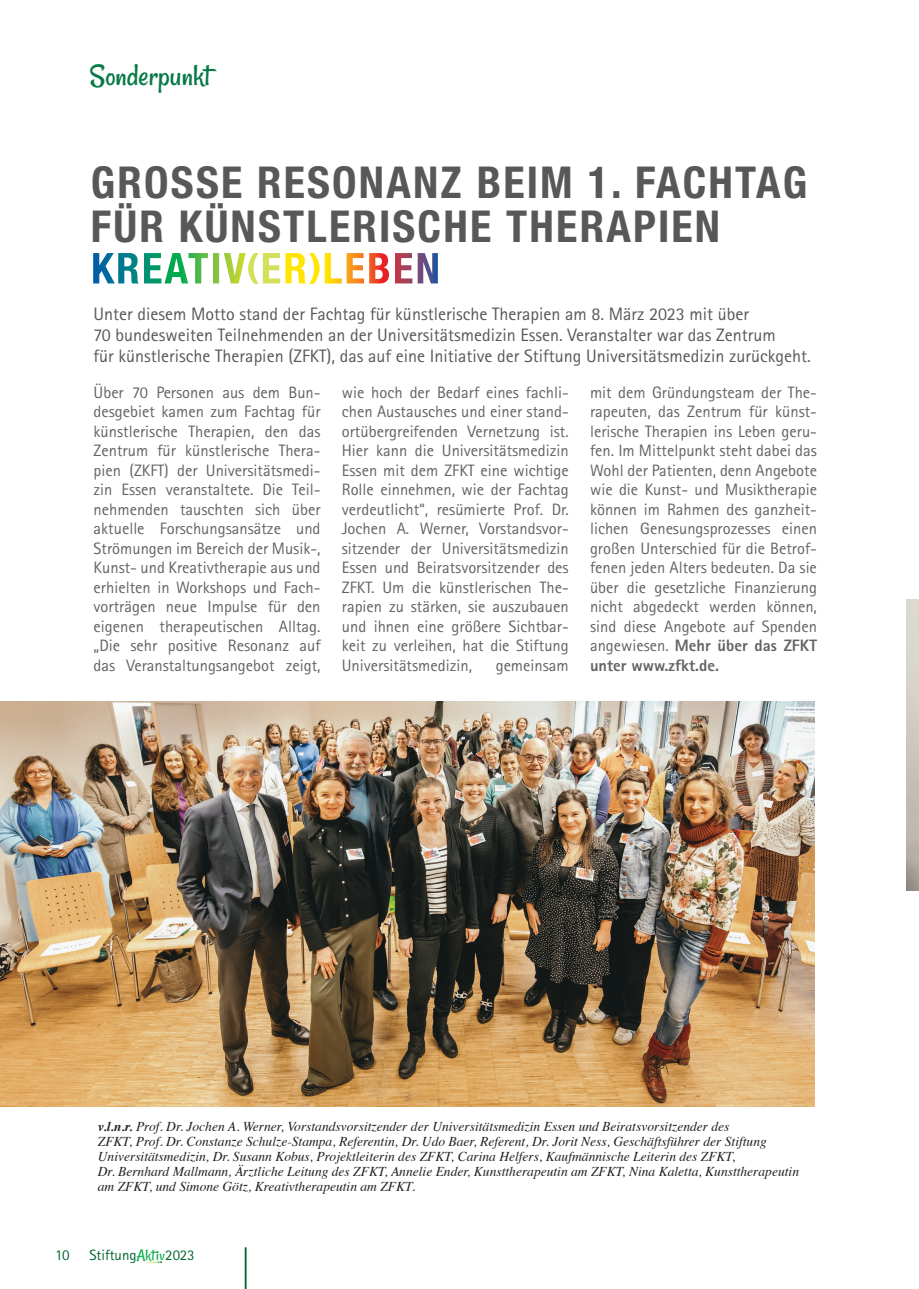
<style>
.page{position:relative;width:919px;height:1289px;background:#fff}
.page>*{position:absolute;margin:0;border:0;box-sizing:border-box;transform-origin:0 0}
.t1{font:700 condensed 43.95px "Helvetica Neue";letter-spacing:.05em;color:#57585a}
.t2{font:31.5px "Rancho";color:#087947}
.t3{font:18px/21px "AT Rotis Sans Serif";color:#57585a}
.t4{font:16.5px/19.5px "AT Rotis Sans Serif";color:#636366;text-align:justify}
.t5{font:15px "AT Rotis Sans Serif";color:#00652e}
.t6{font:14.85px "AT Rotis Sans Serif";color:#00652e}
.t7{font:italic 13.5px/15px "Times";color:#231f20}
.s1{font-weight:800}
.s2{font-weight:700}
.s3{font-family:"Rancho";font-size:16.2px;color:#0cae4c}
</style>
<div class="page">
<img style="left:0;top:702px;width:814px;height:404px">
<svg style="left:325px;top:253px;width:113px;height:30px"></svg>
<svg style="left:93px;top:253px;width:226px;height:31px"></svg>
<svg style="left:146px;top:1261px;width:16px;height:1px"></svg>
<hr style="left:245px;top:1247px;width:1px;height:41px;background:#00652e">
<h2 class="t2" style="left:89px;top:56px;width:123px">Sonderpunkt</h2>
<h1 class="t1" style="left:91px;top:156px;width:717px">GROSSE RESONANZ BEIM 1. FACHTAG</h1>
<h1 class="t1" style="left:91px;top:199px;width:630px">FÜR KÜNSTLERISCHE THERAPIEN</h1>
<p class="t3" style="left:94px;top:303px;width:718px">Unter diesem Motto stand der Fachtag für künstlerische Therapien am 8. März 2023 mit über<br>70 bundesweiten Teilnehmenden an der Universitätsmedizin Essen. Veranstalter war das Zentrum<br>für künstlerische Therapien (ZFKT), das auf eine Initiative der Stiftung Universitätsmedizin zurückgeht.</p>
<p class="t4" style="left:94px;top:382px;width:228px">Über 70 Personen aus dem Bun&shy;desgebiet kamen zum Fachtag für künstlerische Therapien, den das Zentrum für künstlerische Thera&shy;pien (ZKFT) der Universitätsmedi&shy;zin Essen veranstaltete. Die Teil&shy;nehmenden tauschten sich über aktuelle Forschungsansätze und Strömungen im Bereich der Musik-, Kunst- und Kreativtherapie aus und erhielten in Workshops und Fach&shy;vorträgen neue Impulse für den eigenen therapeutischen Alltag. „Die sehr positive Resonanz auf das Veranstaltungsangebot zeigt,</p>
<p class="t4" style="left:342px;top:382px;width:228px">wie hoch der Bedarf eines fachli&shy;chen Austausches und einer stand&shy;ortübergreifenden Vernetzung ist.<br>Hier kann die Universitätsmedizin Essen mit dem ZFKT eine wichtige Rolle einnehmen, wie der Fachtag verdeutlicht“, resümierte Prof. Dr.<br>Jochen A. Werner, Vorstandsvor&shy;sitzender der Universitätsmedizin Essen und Beiratsvorsitzender des ZFKT. Um die künstlerischen The&shy;rapien zu stärken, sie auszubauen und ihnen eine größere Sichtbar&shy;keit zu verleihen, hat die Stiftung Universitätsmedizin,</p>
<p class="t4" style="left:495px;top:655px;width:75px">gemeinsam</p>
<p class="t4" style="left:590px;top:382px;width:228px">mit dem Gründungsteam der The&shy;rapeuten, das Zentrum für künst&shy;lerische Therapien ins Leben geru&shy;fen. Im Mittelpunkt steht dabei das Wohl der Patienten, denn Angebote wie die Kunst- und Musiktherapie können im Rahmen des ganzheit&shy;lichen Genesungsprozesses einen großen Unterschied für die Betrof&shy;fenen jeden Alters bedeuten. Da sie über die gesetzliche Finanzierung nicht abgedeckt werden können, sind diese Angebote auf Spenden angewiesen. <span class="s1">Mehr über das ZFKT unter www.zfkt.de.</span></p>
<p class="t7" style="left:98px;top:1118px;width:702px"><span class="s2">v.l.n.r.</span> Prof. Dr. Jochen A. Werner, Vorstandsvorsitzender der Universitätsmedizin Essen und Beiratsvorsitzender des<br>ZFKT, Prof. Dr. Constanze Schulze-Stampa, Referentin, Dr. Udo Baer, Referent, Dr. Jorit Ness, Geschäftsführer der Stiftung Universitätsmedizin, Dr. Susann Kobus, Projektleiterin des ZFKT, Carina Helfers, Kaufmännische Leiterin des ZFKT,<br>Dr. Bernhard Mallmann, Ärztliche Leitung des ZFKT, Annelie Ender, Kunsttherapeutin am ZFKT, Nina Kaletta, Kunsttherapeutin am ZFKT, und Simone Götz, Kreativtherapeutin am ZFKT.</p>
<p class="t5" style="left:55px;top:1245px;width:16px">10</p>
<p class="t6" style="left:89px;top:1245px;width:107px">Stiftung<span class="s3">Aktiv</span>2023</p>
</div>
